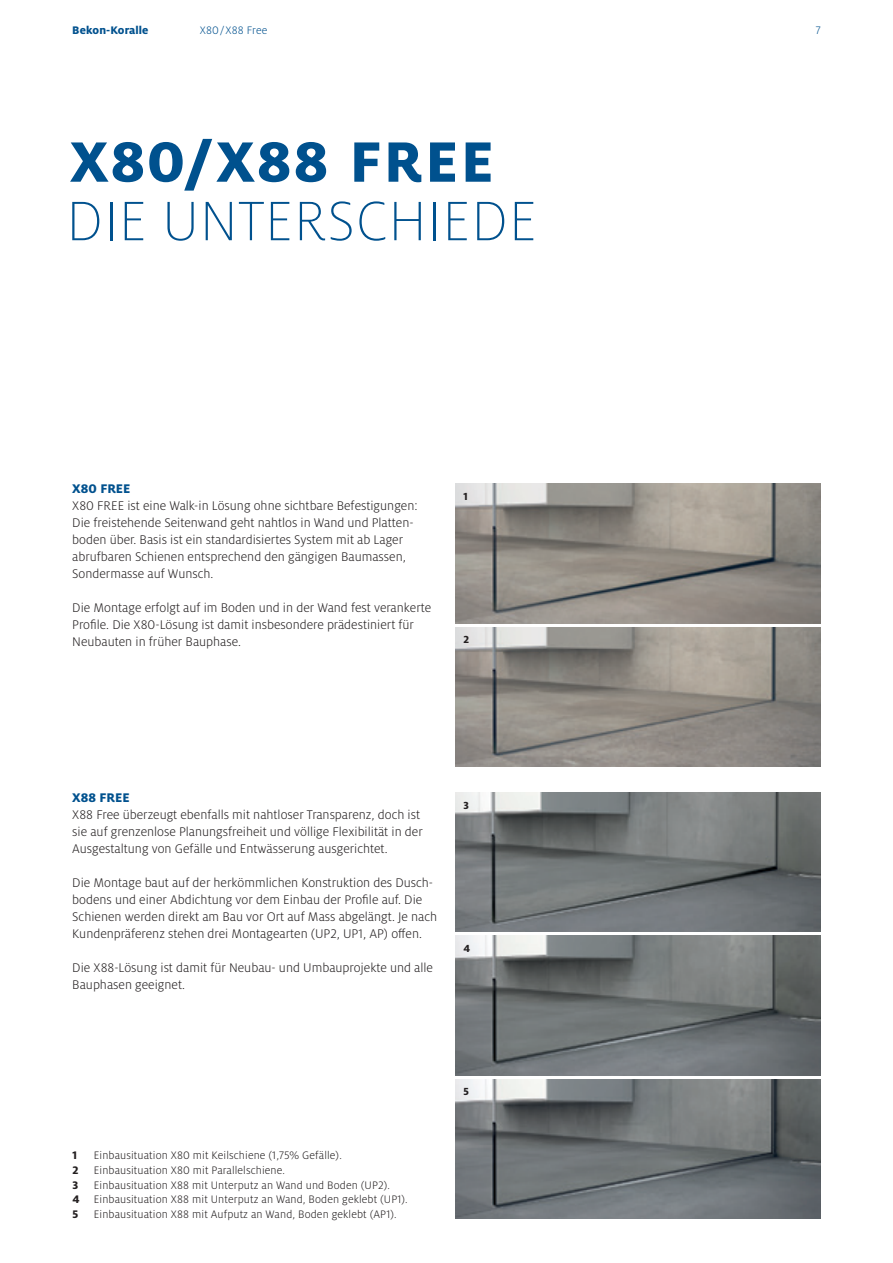
<style>
.page{position:relative;width:893px;height:1263px;background:#fff}
.page>*{position:absolute;margin:0;border:0;box-sizing:border-box;transform-origin:0 0}
.t1{font:800 63px "Milo OT";letter-spacing:.035em;color:#00518e}
.t2{font:300 expanded 61.5px "Milo OT";letter-spacing:.01em;color:#00518e}
.t3{font:300 13.8px/17px "Milo OT";color:#231f20}
.t4{font:800 13.8px "Milo OT";color:#00518e}
.t5{font:800 12.15px "Milo OT";letter-spacing:.01em;color:#00518e}
.t6{font:800 12.15px "Milo OT";color:#231f20}
.t7{font:300 12px/14.9px "Milo OT";letter-spacing:.01em;color:#231f20;text-align:center}
.t8{font:300 12px "Milo OT";letter-spacing:.01em;color:#00518e}
.t9{font:800 11.4px "Milo OT";color:#231f20}
.s1{font-weight:800;font-size:12.15px}
</style>
<div class="page">
<img style="left:455px;top:936px;width:366px;height:139px">
<img style="left:455px;top:1079px;width:366px;height:139px">
<img style="left:455px;top:792px;width:366px;height:139px">
<img style="left:455px;top:627px;width:366px;height:140px">
<img style="left:455px;top:484px;width:366px;height:139px">
<p class="t5" style="left:72px;top:23px;width:78px">Bekon-Koralle</p>
<p class="t8" style="left:200px;top:24px;width:69px">X80/X88 Free</p>
<p class="t8" style="left:816px;top:24px;width:6px">7</p>
<h1 class="t1" style="left:70px;top:126px;width:425px">X80/X88 FREE</h1>
<h2 class="t2" style="left:66px;top:188px;width:472px">DIE UNTERSCHIEDE</h2>
<p class="t4" style="left:72px;top:481px;width:60px">X80 FREE</p>
<p class="t3" style="left:72px;top:498px;width:347px">X80 FREE ist eine Walk-in Lösung ohne sichtbare Befestigungen:<br>Die freistehende Seitenwand geht nahtlos in Wand und Platten&shy;boden über. Basis ist ein standardisiertes System mit ab Lager abrufbaren Schienen entsprechend den gängigen Baumassen, Sondermasse auf Wunsch.</p>
<p class="t3" style="left:72px;top:600px;width:361px">Die Montage erfolgt auf im Boden und in der Wand fest verankerte<br>Profile. Die X80-Lösung ist damit insbesondere prädestiniert für<br>Neubauten in früher Bauphase.</p>
<p class="t9" style="left:463px;top:490px;width:6px">1</p>
<p class="t9" style="left:463px;top:633px;width:7px">2</p>
<p class="t4" style="left:72px;top:789px;width:59px">X88 FREE</p>
<p class="t3" style="left:72px;top:806px;width:352px">X88 Free überzeugt ebenfalls mit nahtloser Transparenz, doch ist sie auf grenzenlose Planungsfreiheit und völlige Flexibilität in der<br>Ausgestaltung von Gefälle und Entwässerung ausgerichtet.</p>
<p class="t3" style="left:72px;top:874px;width:366px">Die Montage baut auf der herkömmlichen Konstruktion des Dusch&shy;bodens und einer Abdichtung vor dem Einbau der Profile auf. Die Schienen werden direkt am Bau vor Ort auf Mass abgelängt. Je nach Kundenpräferenz stehen drei Montagearten (UP2, UP1, AP) offen.</p>
<p class="t3" style="left:72px;top:959px;width:362px">Die X88-Lösung ist damit für Neubau- und Umbauprojekte und alle<br>Bauphasen geeignet.</p>
<p class="t9" style="left:463px;top:799px;width:7px">3</p>
<p class="t9" style="left:463px;top:942px;width:8px">4</p>
<p class="t6" style="left:72px;top:1148px;width:6px">1</p>
<p class="t7" style="left:94px;top:1148px;width:250px">Einbausituation X80 mit Keilschiene (1,75% Gefälle).</p>
<p class="t6" style="left:72px;top:1163px;width:8px">2</p>
<p class="t7" style="left:94px;top:1163px;width:193px">Einbausituation X80 mit Parallelschiene.</p>
<p class="t6" style="left:72px;top:1178px;width:7px">3</p>
<p class="t7" style="left:72px;top:1177px;width:337px">Einbausituation X88 mit Unterputz an Wand und Boden (UP2).<br><span class="s1">4</span> Einbausituation X88 mit Unterputz an Wand, Boden geklebt (UP1).</p>
<p class="t6" style="left:72px;top:1207px;width:7px">5</p>
<p class="t7" style="left:94px;top:1207px;width:304px">Einbausituation X88 mit Aufputz an Wand, Boden geklebt (AP1).</p>
<p class="t9" style="left:463px;top:1085px;width:7px">5</p>
</div>
